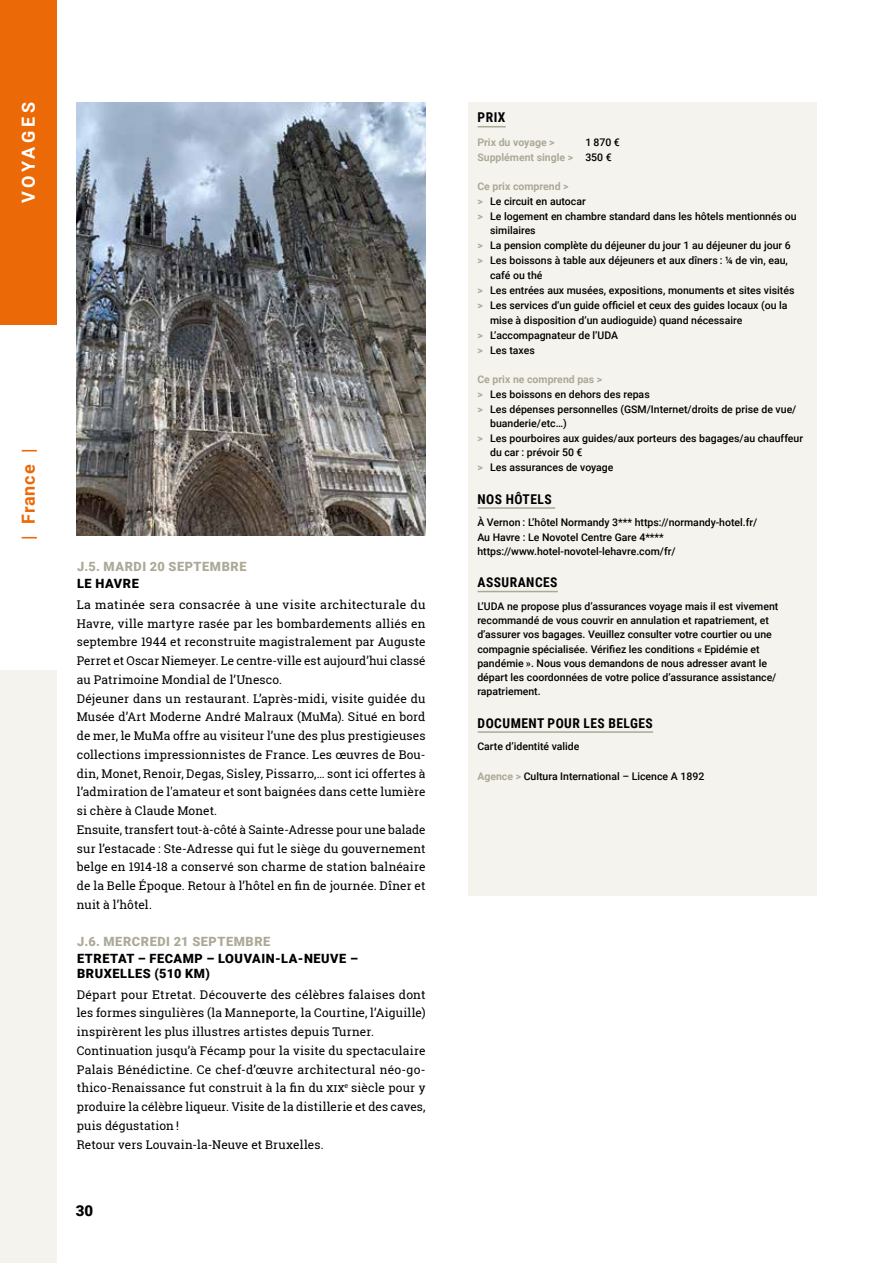
<style>
.page{position:relative;width:893px;height:1263px;background:#fff}
.page>*{position:absolute;margin:0;border:0;box-sizing:border-box;transform-origin:0 0}
.t1{font:700 18px "Roboto";letter-spacing:.05em;color:#ec6907}
.t2{font:700 18px "Roboto";letter-spacing:.195em;color:#fff}
.t3{font:900 15px "Roboto";color:#000}
.t4{font:700 13.5px "Roboto Condensed";letter-spacing:.035em;color:#000}
.t5{font:900 12.75px/15px "Roboto";letter-spacing:.045em;color:#000}
.t6{font:900 12.75px "Roboto";letter-spacing:.045em;color:#aca997}
.t7{font:12px/18.8px "Roboto Slab";letter-spacing:.01em;color:#000}
.t8{font:500 10.5px/14.2px "Roboto";color:#000}
.t9{font:700 10.5px/15px "Roboto";color:#aca997}
.s1{font-weight:500;color:#000}
.s2{font-weight:700;color:#aca997}
</style>
<div class="page">
<div style="left:0;top:0;width:57px;height:324px;background:#ec6907"></div>
<div style="left:0;top:670px;width:57px;height:593px;background:#f5f3ee"></div>
<div style="left:468px;top:102px;width:349px;height:793px;background:#f5f3ee"></div>
<svg style="left:478px;top:126px;width:28px;height:1px"></svg>
<hr style="left:478px;top:507px;width:77px;height:2px;background:#aca997">
<hr style="left:478px;top:591px;width:80px;height:1px;background:#aca997">
<hr style="left:478px;top:731px;width:175px;height:2px;background:#aca997">
<img style="left:76px;top:102px;width:349px;height:434px">
<h1 class="t2" style="left:16px;top:203px;width:103px;rotate:-90deg">VOYAGES</h1>
<h1 class="t1" style="left:16px;top:540px;width:93px;rotate:-90deg">| France |</h1>
<p class="t6" style="left:77px;top:557px;width:171px">J.5. MARDI 20 SEPTEMBRE</p>
<p class="t5" style="left:77px;top:575px;width:63px">LE HAVRE</p>
<p class="t7" style="left:77px;top:595px;width:350px">La matinée sera consacrée à une visite architecturale du Havre, ville martyre rasée par les bombardements alliés en septembre 1944 et reconstruite magistralement par Auguste Perret et Oscar Niemeyer. Le centre-ville est aujourd’hui classé au Patrimoine Mondial de l’Unesco.<br>Déjeuner dans un restaurant. L’après-midi, visite guidée du Musée d’Art Moderne André Malraux (MuMa). Situé en bord de mer, le MuMa offre au visiteur l’une des plus prestigieuses collections impressionnistes de France. Les œuvres de Bou&shy;din, Monet, Renoir, Degas, Sisley, Pissarro,… sont ici offertes à l’admiration de l'amateur et sont baignées dans cette lumière si chère à Claude Monet.<br>Ensuite, transfert tout-à-côté à Sainte-Adresse pour une balade sur l’estacade : Ste-Adresse qui fut le siège du gouvernement belge en 1914-18 a conservé son charme de station balnéaire de la Belle Époque. Retour à l’hôtel en fin de journée. Dîner et nuit à l’hôtel.</p>
<p class="t6" style="left:77px;top:932px;width:195px">J.6. MERCREDI 21 SEPTEMBRE</p>
<p class="t5" style="left:77px;top:950px;width:282px">ETRETAT – FECAMP – LOUVAIN-LA-NEUVE –<br>BRUXELLES (510 KM)</p>
<p class="t7" style="left:77px;top:985px;width:350px">Départ pour Etretat. Découverte des célèbres falaises dont les formes singulières (la Manneporte, la Courtine, l’Aiguille) inspirèrent les plus illustres artistes depuis Turner.<br>Continuation jusqu’à Fécamp pour la visite du spectaculaire Palais Bénédictine. Ce chef-d’œuvre architectural néo-go&shy;thico-Renaissance fut construit à la fin du xix<sup>e</sup> siècle pour y produire la célèbre liqueur. Visite de la distillerie et des caves, puis dégustation !<br>Retour vers Louvain-la-Neuve et Bruxelles.</p>
<p class="t3" style="left:76px;top:1200px;width:19px">30</p>
<p class="t4" style="left:478px;top:108px;width:29px">PRIX</p>
<p class="t9" style="left:477px;top:134px;width:79px">Prix du voyage &gt;</p>
<p class="t9" style="left:477px;top:134px;width:144px;text-indent:108px"><span class="s1">1 870 €<br></span>Supplément single &gt; <span class="s1">350 €</span></p>
<p class="t9" style="left:477px;top:178px;width:93px">Ce prix comprend &gt;</p>
<p class="t8" style="left:477px;top:194px;width:110px"><span class="s2">&gt;</span> Le circuit en autocar</p>
<p class="t8" style="left:477px;top:209px;width:321px"><span class="s2">&gt;</span> Le logement en chambre standard dans les hôtels mentionnés ou</p>
<p class="t8" style="left:490px;top:223px;width:47px">similaires</p>
<p class="t8" style="left:477px;top:238px;width:315px"><span class="s2">&gt;</span> La pension complète du déjeuner du jour 1 au déjeuner du jour 6</p>
<p class="t8" style="left:477px;top:253px;width:312px"><span class="s2">&gt;</span> Les boissons à table aux déjeuners et aux dîners : ¼ de vin, eau,</p>
<p class="t8" style="left:490px;top:267px;width:54px">café ou thé</p>
<p class="t8" style="left:477px;top:282px;width:319px"><span class="s2">&gt;</span> Les entrées aux musées, expositions, monuments et sites visités</p>
<p class="t8" style="left:477px;top:297px;width:312px"><span class="s2">&gt;</span> Les services d’un guide officiel et ceux des guides locaux (ou la</p>
<p class="t8" style="left:490px;top:312px;width:254px">mise à disposition d’un audioguide) quand nécessaire</p>
<p class="t8" style="left:477px;top:327px;width:142px"><span class="s2">&gt;</span> L’accompagnateur de l’UDA</p>
<p class="t8" style="left:477px;top:342px;width:59px"><span class="s2">&gt;</span> Les taxes</p>
<p class="t9" style="left:477px;top:371px;width:127px">Ce prix ne comprend pas &gt;</p>
<p class="t8" style="left:477px;top:387px;width:174px"><span class="s2">&gt;</span> Les boissons en dehors des repas</p>
<p class="t8" style="left:477px;top:402px;width:321px"><span class="s2">&gt;</span> Les dépenses personnelles (GSM/Internet/droits de prise de vue/</p>
<p class="t8" style="left:490px;top:416px;width:78px">buanderie/etc…)</p>
<p class="t8" style="left:477px;top:431px;width:327px"><span class="s2">&gt;</span> Les pourboires aux guides/aux porteurs des bagages/au chauffeur</p>
<p class="t8" style="left:490px;top:445px;width:94px">du car : prévoir 50 €</p>
<p class="t8" style="left:477px;top:460px;width:138px"><span class="s2">&gt;</span> Les assurances de voyage</p>
<p class="t4" style="left:478px;top:489px;width:76px">NOS HÔTELS</p>
<p class="t8" style="left:477px;top:515px;width:282px">À Vernon : L’hôtel Normandy 3*** https://normandy-hotel.fr/<br>Au Havre : Le Novotel Centre Gare 4**** https://www.hotel-novotel-lehavre.com/fr/</p>
<p class="t4" style="left:478px;top:573px;width:82px">ASSURANCES</p>
<p class="t8" style="left:477px;top:598px;width:303px">L’UDA ne propose plus d’assurances voyage mais il est vivement recommandé de vous couvrir en annulation et rapatriement, et d’assurer vos bagages. Veuillez consulter votre courtier ou une compagnie spécialisée. Vérifiez les conditions « Epidémie et pandémie ». Nous vous demandons de nous adresser avant le départ les coordonnées de votre police d’assurance assistance/ rapatriement.</p>
<p class="t4" style="left:478px;top:713px;width:177px">DOCUMENT POUR LES BELGES</p>
<p class="t8" style="left:477px;top:739px;width:104px">Carte d’identité valide</p>
<p class="t8" style="left:477px;top:768px;width:228px"><span class="s2">Agence &gt;</span> Cultura International – Licence A 1892</p>
</div>
